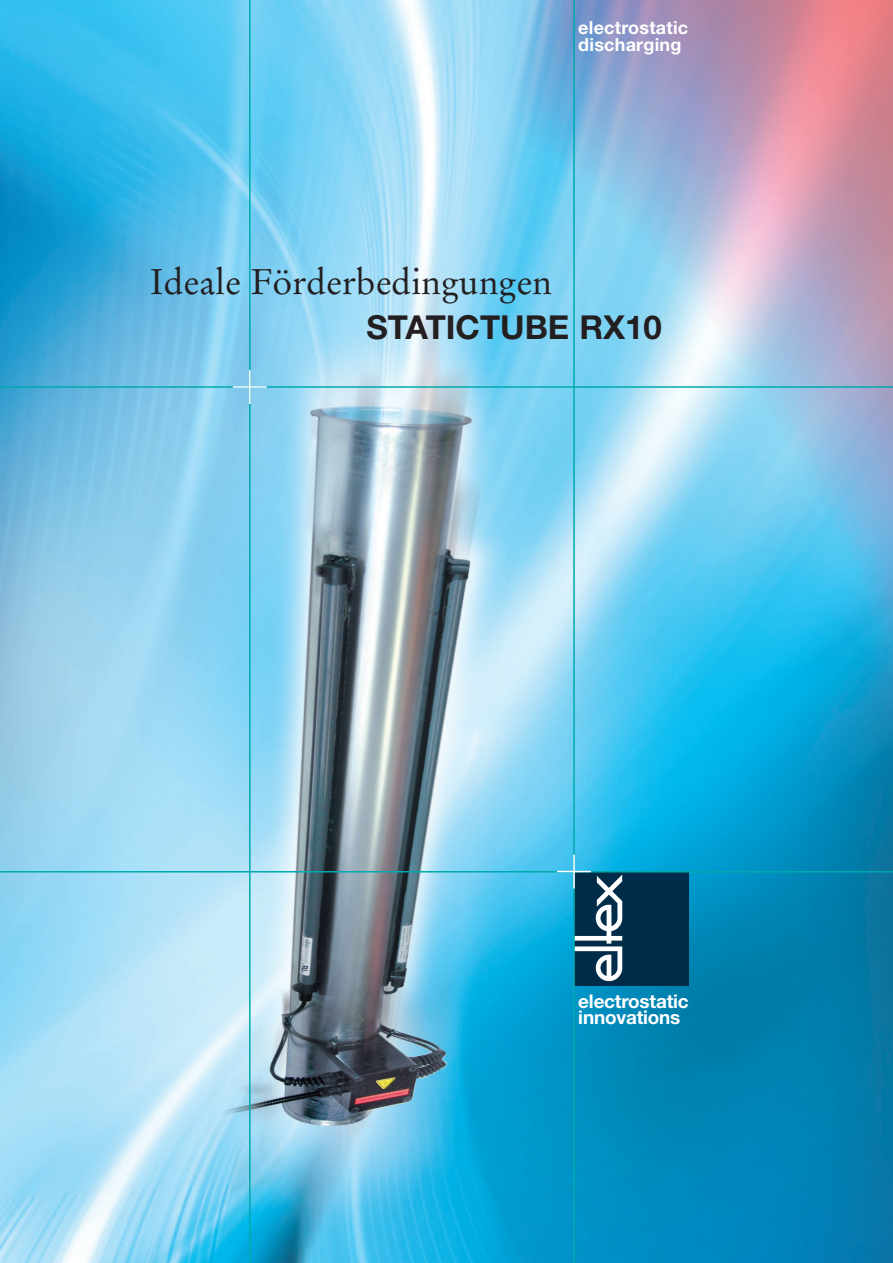
<style>
.page{position:relative;width:893px;height:1263px;background:#fff}
.page>*{position:absolute;margin:0;border:0;box-sizing:border-box;transform-origin:0 0}
.t1{font:35.7px "Stempel Garamond";color:#231f20}
.t2{font:700 33px "Helvetica Neue";color:#231f20}
.t3{font:700 18.9px/16.5px "Helvetica Neue";letter-spacing:-.01em;color:#fff}
.t4{font:700 18px/16.5px "Helvetica Neue";letter-spacing:.01em;color:#fff}
</style>
<div class="page">
<img style="left:0;top:0;width:893px;height:1263px">
<svg style="left:575px;top:872px;width:114px;height:114px;background:#1f4660"></svg>
<hr style="left:573px;top:0;width:2px;height:1263px;background:#00aaad">
<hr style="left:249px;top:0;width:2px;height:1263px;background:#00aaad">
<hr style="left:0;top:871px;width:893px;height:1px;background:#00aaad">
<hr style="left:0;top:386px;width:893px;height:2px;background:#00aaad">
<hr style="left:573px;top:854px;width:2px;height:34px;background:#fff">
<hr style="left:557px;top:871px;width:34px;height:1px;background:#fff">
<hr style="left:249px;top:370px;width:2px;height:34px;background:#fff">
<hr style="left:233px;top:386px;width:34px;height:2px;background:#fff">
<p class="t4" style="left:578px;top:19px;width:111px">electrostatic discharging</p>
<h1 class="t1" style="left:150px;top:260px;width:404px">Ideale Förderbedingungen</h1>
<h2 class="t2" style="left:366px;top:307px;width:297px">STATICTUBE RX10</h2>
<p class="t3" style="left:578px;top:992px;width:112px">electrostatic innovations</p>
</div>
